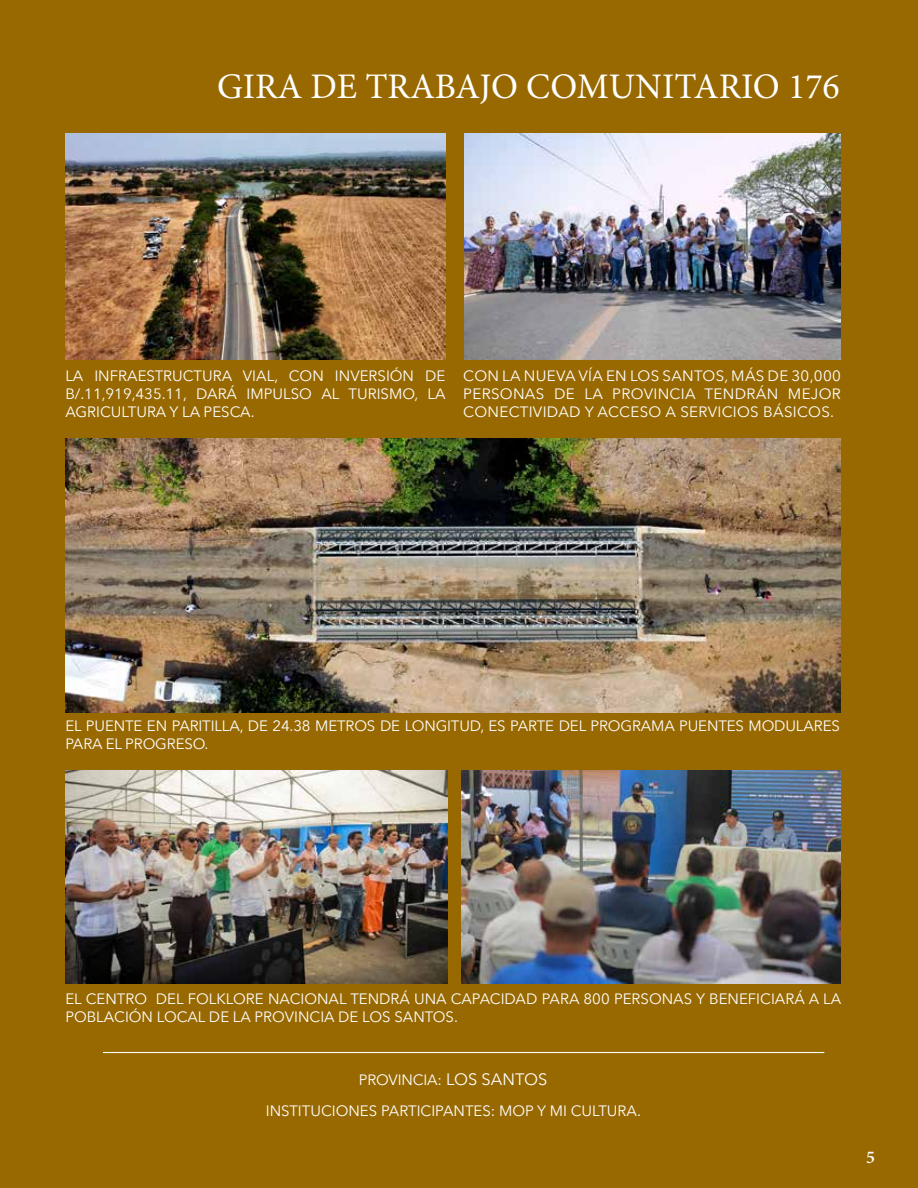
<style>
.page{position:relative;width:918px;height:1188px;background:#986901}
.page>*{position:absolute;margin:0;border:0;box-sizing:border-box;transform-origin:0 0}
.t1{font:36px "Minion Pro";color:#fff}
.t2{font:600 18px "Minion Pro";color:#fff}
.t3{font:15px/18px "Avenir Next";color:#fff;text-align:justify}
.s1{font-size:16.5px}
</style>
<div class="page">
<img style="left:461px;top:770px;width:380px;height:214px">
<img style="left:65px;top:770px;width:383px;height:214px">
<img style="left:464px;top:133px;width:377px;height:227px">
<img style="left:65px;top:439px;width:776px;height:274px">
<hr style="left:103px;top:1052px;width:721px;height:1px;background:#fff">
<img style="left:65px;top:133px;width:381px;height:227px">
<h1 class="t1" style="left:217px;top:63px;width:624px">GIRA DE TRABAJO COMUNITARIO 176</h1>
<p class="t3" style="left:65px;top:366px;width:382px">LA INFRAESTRUCTURA VIAL, CON INVERSIÓN DE B/.11,919,435.11, DARÁ IMPULSO AL TURISMO, LA AGRICULTURA Y LA PESCA.</p>
<p class="t3" style="left:463px;top:366px;width:379px">CON LA NUEVA VÍA EN LOS SANTOS, MÁS DE 30,000<br>PERSONAS DE LA PROVINCIA TENDRÁN MEJOR CONECTIVIDAD Y ACCESO A SERVICIOS BÁSICOS.</p>
<p class="t3" style="left:65px;top:716px;width:776px">EL PUENTE EN PARITILLA, DE 24.38 METROS DE LONGITUD, ES PARTE DEL PROGRAMA PUENTES MODULARES<br>PARA EL PROGRESO.</p>
<p class="t3" style="left:65px;top:989px;width:778px">EL CENTRO DEL FOLKLORE NACIONAL TENDRÁ UNA CAPACIDAD PARA 800 PERSONAS Y BENEFICIARÁ A LA<br>POBLACIÓN LOCAL DE LA PROVINCIA DE LOS SANTOS.</p>
<p class="t3" style="left:266px;top:1063px;width:377px;line-height:31.5px;text-align:center">PROVINCIA: <span class="s1">LOS SANTOS<br></span>INSTITUCIONES PARTICIPANTES: MOP Y MI CULTURA.</p>
<p class="t2" style="left:866px;top:1144px;width:10px">5</p>
</div>
